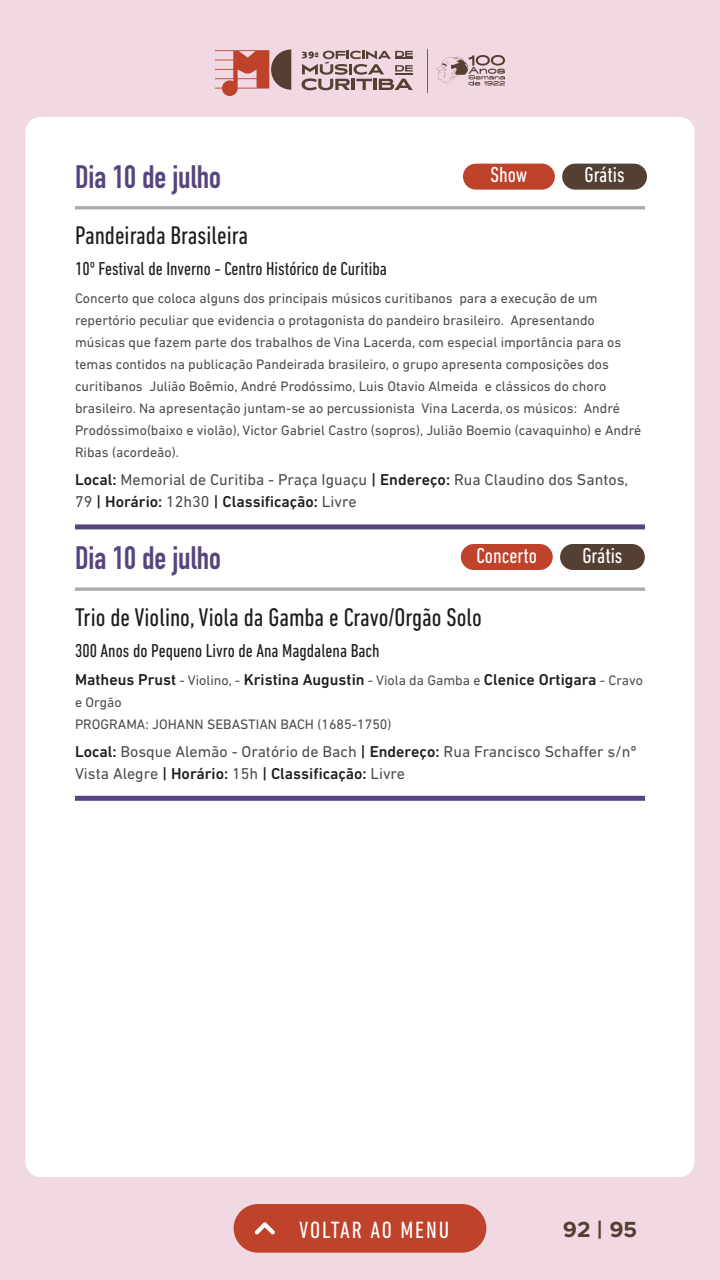
<style>
.page{position:relative;width:720px;height:1280px;background:#f0d9e3}
.page>*{position:absolute;margin:0;border:0;box-sizing:border-box;transform-origin:0 0}
.t1{font:700 32px "DIN Condensed";color:#574580}
.t2{font:condensed 26px "DIN Next LT Pro";color:#1c1c1c}
.t3{font:condensed 24px "DIN Next LT Pro";letter-spacing:.08em;color:#fff}
.t4{font:condensed 22px "DIN Next LT Pro";color:#fff}
.t5{font:700 22px "Metropolis";color:#544033}
.t6{font:condensed 19px "DIN Next LT Pro";color:#1c1c1c}
.t7{font:16px/22px "DIN Next LT Pro";color:#4c4c4c}
.t8{font:500 16px "DIN Next LT Pro";color:#1c1c1c}
.t9{font:14px/22px "DIN Next LT Pro";color:#4c4c4c}
.s1{font-weight:500;color:#1c1c1c}
.s2{font-weight:400;font-size:14px;color:#4c4c4c}
</style>
<div class="page">
<div style="left:26px;top:117px;width:668px;height:1060px;background:#fff;border-radius:15px"></div>
<svg style="left:436px;top:55px;width:69px;height:31px"></svg>
<svg style="left:302px;top:51px;width:111px;height:39px"></svg>
<svg style="left:215px;top:49px;width:76px;height:47px"></svg>
<hr style="left:427px;top:49px;width:1px;height:44px;background:#bf422b">
<div style="left:234px;top:1204px;width:252px;height:49px;background:#bf422b;border-radius:24px"></div>
<svg style="left:255px;top:1222px;width:20px;height:13px"></svg>
<hr style="left:75px;top:206px;width:570px;height:3px;background:#acadaa">
<div style="left:75px;top:524px;width:570px;height:5px;background:#574580"></div>
<hr style="left:75px;top:588px;width:570px;height:3px;background:#acadaa">
<div style="left:75px;top:796px;width:570px;height:5px;background:#574580"></div>
<div style="left:463px;top:164px;width:92px;height:26px;background:#bf422b;border-radius:13px"></div>
<div style="left:562px;top:164px;width:85px;height:26px;background:#544033;border-radius:13px"></div>
<div style="left:461px;top:544px;width:92px;height:26px;background:#bf422b;border-radius:13px"></div>
<div style="left:560px;top:544px;width:85px;height:26px;background:#544033;border-radius:13px"></div>
<h1 class="t1" style="left:75px;top:156px;width:148px">Dia 10 de julho</h1>
<h2 class="t2" style="left:75px;top:221px;width:175px">Pandeirada Brasileira</h2>
<h3 class="t6" style="left:75px;top:258px;width:313px">10º Festival de Inverno - Centro Histórico de Curitiba</h3>
<p class="t9" style="left:75px;top:287px;width:568px">Concerto que coloca alguns dos principais músicos curitibanos para a execução de um repertório peculiar que evidencia o protagonista do pandeiro brasileiro. Apresentando músicas que fazem parte dos trabalhos de Vina Lacerda, com especial importância para os temas contidos na publicação Pandeirada brasileiro, o grupo apresenta composições dos curitibanos Julião Boêmio, André Prodóssimo, Luis Otavio Almeida e clássicos do choro brasileiro. Na apresentação juntam-se ao percussionista Vina Lacerda, os músicos: André Prodóssimo(baixo e violão), Victor Gabriel Castro (sopros), Julião Boemio (cavaquinho) e André Ribas (acordeão).</p>
<p class="t7" style="left:75px;top:469px;width:555px"><span class="s1">Local:</span> Memorial de Curitiba - Praça Iguaçu <span class="s1">| Endereço:</span> Rua Claudino dos Santos,<br>79 <span class="s1">| Horário:</span> 12h30 <span class="s1">| Classificação:</span> Livre</p>
<h1 class="t1" style="left:75px;top:536px;width:148px">Dia 10 de julho</h1>
<h2 class="t2" style="left:75px;top:602px;width:408px">Trio de Violino, Viola da Gamba e Cravo/Orgão Solo</h2>
<h3 class="t6" style="left:75px;top:640px;width:306px">300 Anos do Pequeno Livro de Ana Magdalena Bach</h3>
<p class="t8" style="left:75px;top:670px;width:570px">Matheus Prust <span class="s2">- Violino, -</span> Kristina Augustin <span class="s2">- Viola da Gamba e</span> Clenice Ortigara <span class="s2">- Cravo</span></p>
<p class="t9" style="left:75px;top:691px;width:318px">e Orgão<br>PROGRAMA: JOHANN SEBASTIAN BACH (1685-1750)</p>
<p class="t7" style="left:75px;top:740px;width:563px"><span class="s1">Local:</span> Bosque Alemão - Oratório de Bach <span class="s1">| Endereço:</span> Rua Francisco Schaffer s/nº<br>Vista Alegre <span class="s1">| Horário:</span> 15h <span class="s1">| Classificação:</span> Livre</p>
<h3 class="t4" style="left:490px;top:162px;width:38px">Show</h3>
<h3 class="t4" style="left:585px;top:162px;width:42px">Grátis</h3>
<h3 class="t4" style="left:477px;top:543px;width:62px">Concerto</h3>
<h3 class="t4" style="left:582px;top:543px;width:42px">Grátis</h3>
<h3 class="t3" style="left:299px;top:1216px;width:152px">VOLTAR AO MENU</h3>
<h3 class="t5" style="left:563px;top:1216px;width:76px">92 | 95</h3>
</div>
